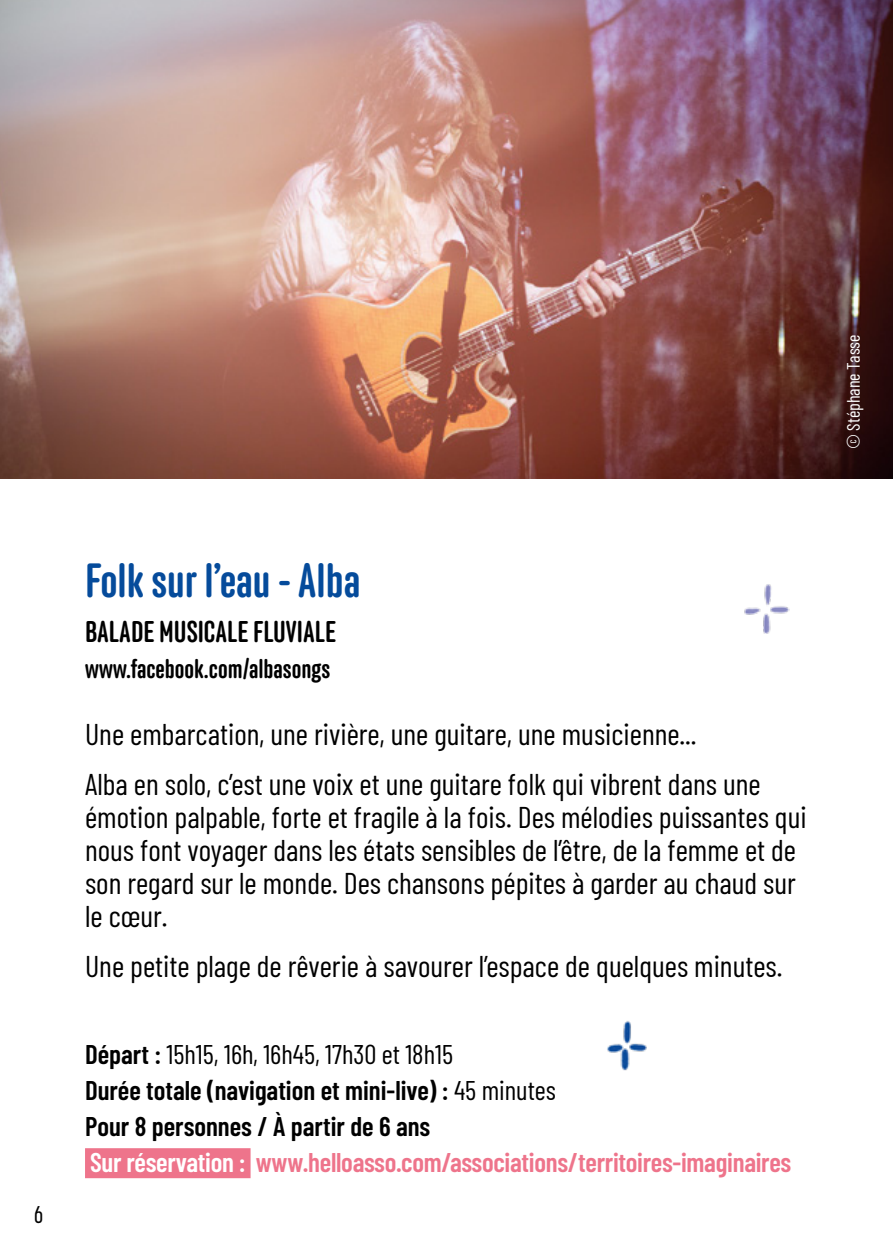
<style>
.page{position:relative;width:893px;height:1259px;background:#fff}
.page>*{position:absolute;margin:0;border:0;box-sizing:border-box;transform-origin:0 0}
.titre{font:500 48px "Anchor";color:#054b9b}
.texte_courant{font:30px/33px "Barlow Condensed";color:#000}
.sous_titre{font:500 30px "Anchor";color:#000}
.heure_et_infos{font:600 27px/36px "Barlow Condensed";color:#000}
.heure_et_infos-2{font:600 27px "Barlow Condensed";letter-spacing:-.01em;color:#ee748b}
.site{font:500 27px "Anchor";color:#000}
.t1{font:500 24px "Korolev Compressed";color:#000}
.credit_photo{font:18px "Barlow Condensed";color:#fff}
.s1{font-weight:400}
.s2{color:#fff}
</style>
<div class="page">
<img style="left:607px;top:1021px;width:40px;height:50px">
<img style="left:744px;top:584px;width:46px;height:50px">
<div style="left:85px;top:1148px;width:166px;height:30px;background:#ee748b"></div>
<img style="left:0;top:0;width:893px;height:478px">
<p class="credit_photo" style="left:841px;top:449px;width:116px;rotate:-90deg">© Stéphane Tasse</p>
<p class="t1" style="left:34px;top:1201px;width:11px">6</p>
<p class="titre" style="left:85px;top:553px;width:277px">Folk sur l’eau - Alba</p>
<p class="sous_titre" style="left:85px;top:614px;width:252px">BALADE MUSICALE FLUVIALE</p>
<p class="site" style="left:85px;top:653px;width:247px">www.facebook.com/albasongs</p>
<p class="texte_courant" style="left:85px;top:715px;width:613px">Une embarcation, une rivière, une guitare, une musicienne...</p>
<p class="texte_courant" style="left:85px;top:765px;width:723px">Alba en solo, c’est une voix et une guitare folk qui vibrent dans une émotion palpable, forte et fragile à la fois. Des mélodies puissantes qui nous font voyager dans les états sensibles de l’être, de la femme et de son regard sur le monde. Des chansons pépites à garder au chaud sur le cœur.</p>
<p class="texte_courant" style="left:85px;top:947px;width:699px">Une petite plage de rêverie à savourer l’espace de quelques minutes.</p>
<p class="heure_et_infos" style="left:85px;top:1034px;width:472px">Départ : <span class="s1">15h15, 16h, 16h45, 17h30 et 18h15<br></span>Durée totale (navigation et mini-live) : <span class="s1">45 minutes<br></span>Pour 8 personnes / À partir de 6 ans</p>
<p class="heure_et_infos-2" style="left:90px;top:1143px;width:703px"><span class="s2">Sur réservation :</span> www.helloasso.com/associations/territoires-imaginaires</p>
</div>
